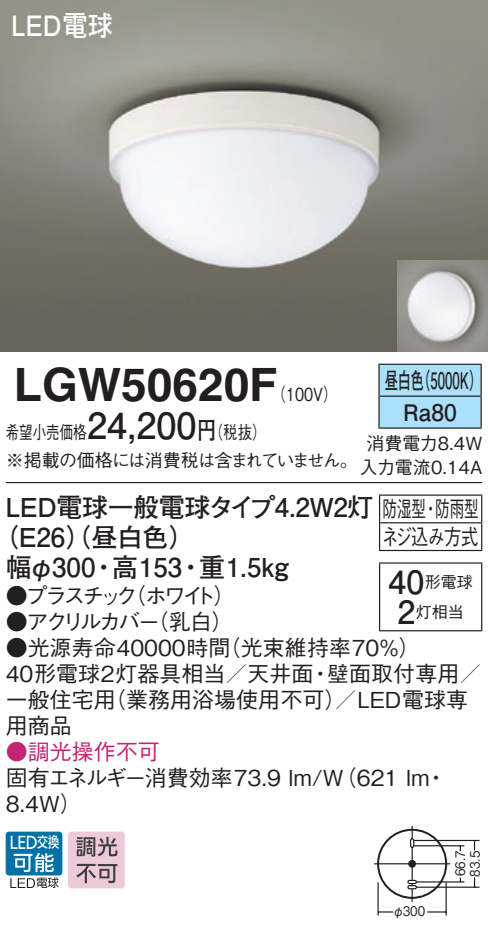
<style>
.page{position:relative;width:488px;height:934px;background:#fff}
.page>*{position:absolute;margin:0;border:0;box-sizing:border-box;transform-origin:0 0}
.t1{font:700 46px "Helvetica LT Std";color:#231f20}
.t2{font:700 36px "Futo Go B101 Pro";color:#231f20}
.t3{font:700 32px "Futo Go B101 Pro";color:#231f20}
.t4{font:700 28px "Futo Go B101 Pro";color:#fff;scale:.9 1}
.t5{font:700 26px "Futo Go B101 Pro";letter-spacing:-.015em;color:#231f20}
.t6{font:700 22.8px/32px "Futo Go B101 Pro";color:#231f20;scale:.58 1}
.t7{font:500 22px/26px "Gothic BBB Pro";color:#231f20}
.t8{font:500 22px/27.6px "Gothic BBB Pro";color:#231f20;scale:.66 1}
.t9{font:500 22px "Gothic BBB Pro";letter-spacing:-.14em;color:#231f20}
.t10{font:500 22px "Gothic BBB Pro";color:#c42573}
.t11{font:500 18px/28px "Gothic BBB Pro";letter-spacing:-.04em;color:#231f20;scale:.75 1}
.t12{font:500 18px/24px "Gothic BBB Pro";color:#231f20;text-align:center}
.t13{font:500 18px "Gothic BBB Pro";color:#231f20;scale:.8 1}
.t14{font:500 16px "Gothic BBB Pro";color:#231f20}
.t15{font:500 13.2px/14.8px "Gothic BBB Pro";color:#231f20;scale:.9 1}
.s1{font-family:"Futo Go B101 Pro";font-weight:700;font-size:24px}
</style>
<div class="page">
<div style="left:377px;top:828px;width:70px;height:70px;border:2px solid #231f20;border-radius:50%"></div>
<hr style="left:445px;top:882px;width:1px;height:33px;background:#231f20">
<hr style="left:377px;top:882px;width:1px;height:33px;background:#231f20">
<svg style="left:378px;top:911px;width:15px;height:1px"></svg>
<svg style="left:427px;top:911px;width:18px;height:1px"></svg>
<div style="left:407px;top:879px;width:10px;height:4px;border:1px solid #231f20;border-radius:2px"></div>
<div style="left:407px;top:884px;width:10px;height:5px;border:1px solid #231f20;border-radius:2px"></div>
<hr style="left:374px;top:862px;width:76px;height:2px;background:#231f20">
<svg style="left:408px;top:859px;width:8px;height:8px"></svg>
<hr style="left:413px;top:839px;width:66px;height:2px;background:#231f20">
<hr style="left:413px;top:844px;width:51px;height:2px;background:#231f20">
<hr style="left:416px;top:886px;width:63px;height:1px;background:#231f20">
<hr style="left:416px;top:881px;width:48px;height:1px;background:#231f20">
<svg style="left:473px;top:877px;width:2px;height:10px"></svg>
<svg style="left:473px;top:841px;width:2px;height:9px"></svg>
<hr style="left:411px;top:847px;width:1px;height:33px;background:#231f20">
<svg style="left:411px;top:883px;width:1px;height:18px"></svg>
<svg style="left:410px;top:826px;width:4px;height:21px"></svg>
<img style="left:0;top:0;width:488px;height:351px">
<img style="left:397px;top:261px;width:91px;height:90px">
<div style="left:6px;top:831px;width:56px;height:44px;background:#0071a5;border-radius:3px"></div>
<svg style="left:10px;top:835px;width:49px;height:52px"></svg>
<svg style="left:68px;top:831px;width:57px;height:57px;background:#c9afbb"></svg>
<hr style="left:6px;top:482px;width:476px;height:1px;background:#231f20">
<div style="left:379px;top:365px;width:101px;height:62px;background:#aae0f9"></div>
<hr style="left:378px;top:363px;width:103px;height:2px;background:#231f20">
<hr style="left:378px;top:365px;width:1px;height:30px;background:#231f20">
<hr style="left:480px;top:365px;width:1px;height:30px;background:#231f20">
<hr style="left:378px;top:395px;width:103px;height:2px;background:#231f20">
<hr style="left:378px;top:396px;width:1px;height:31px;background:#231f20">
<hr style="left:480px;top:396px;width:1px;height:31px;background:#231f20">
<hr style="left:378px;top:427px;width:103px;height:1px;background:#231f20">
<svg style="left:379px;top:495px;width:1px;height:54px"></svg>
<hr style="left:379px;top:494px;width:103px;height:1px;background:#231f20">
<svg style="left:481px;top:495px;width:1px;height:54px"></svg>
<hr style="left:380px;top:522px;width:101px;height:1px;background:#231f20">
<hr style="left:379px;top:549px;width:103px;height:2px;background:#231f20">
<hr style="left:379px;top:563px;width:1px;height:67px;background:#231f20">
<hr style="left:379px;top:562px;width:103px;height:1px;background:#231f20">
<hr style="left:481px;top:563px;width:1px;height:67px;background:#231f20">
<hr style="left:379px;top:630px;width:103px;height:1px;background:#231f20">
<p class="t4" style="left:11px;top:3px;width:114px">LED電球</p>
<h1 class="t1" style="left:14px;top:357px;width:265px">LGW50620F</h1>
<p class="t13" style="left:197px;top:417px;width:88px">（<span class="s1">円</span>税抜(</p>
<p class="t6" style="left:417px;top:361px;width:115px">（5000 (K</p>
<p class="t6" style="left:403px;top:361px;width:94px;text-indent:-19px">昼白色<br>Ra80</p>
<p class="t13" style="left:271px;top:380px;width:84px">（100 (V</p>
<h2 class="t2" style="left:87px;top:396px;width:111px">24,200</h2>
<p class="t11" style="left:6px;top:416px;width:471px">希望小売価格<br>※掲載の価格には消費税は含まれていません。</p>
<p class="t5" style="left:6px;top:486px;width:369px">LED電球一般電球タイプ4.2W 灯2</p>
<p class="t5" style="left:-8px;top:516px;width:205px">（E26（）昼白色(</p>
<p class="t5" style="left:199px;top:546px;width:91px">重1.5kg</p>
<p class="t12" style="left:359px;top:429px;width:124px">消費電力8.4W入力電流0.14A</p>
<p class="t8" style="left:381px;top:492px;width:148px">防湿型・防雨型ネジ込み方式</p>
<p class="t14" style="left:424px;top:569px;width:49px">形電球</p>
<p class="t5" style="left:6px;top:546px;width:91px">幅φ300</p>
<p class="t5" style="left:112px;top:546px;width:72px">高153</p>
<p class="t5" style="left:91px;top:546px;width:27px">・</p>
<p class="t5" style="left:178px;top:546px;width:27px">・</p>
<h3 class="t3" style="left:388px;top:556px;width:37px">40</h3>
<p class="t14" style="left:415px;top:599px;width:49px">灯相当</p>
<p class="t7" style="left:124px;top:580px;width:113px">（ホワイト(</p>
<p class="t7" style="left:6px;top:580px;width:133px">●プラスチック</p>
<h3 class="t3" style="left:397px;top:586px;width:19px">2</h3>
<p class="t7" style="left:147px;top:606px;width:88px">（乳白(</p>
<p class="t9" style="left:6px;top:604px;width:156px">●アクリルカバー</p>
<p class="t7" style="left:219px;top:632px;width:203px">（光束維持率70％(</p>
<p class="t7" style="left:6px;top:632px;width:226px">●光源寿命40000時間</p>
<p class="t7" style="left:327px;top:658px;width:155px">壁面取付専用／</p>
<p class="t7" style="left:104px;top:658px;width:365px;text-indent:-98px">40形電球2灯器具相当／天井面<br>（業務用浴場使用不可／） LED電球専</p>
<p class="t7" style="left:309px;top:658px;width:23px">・</p>
<p class="t7" style="left:6px;top:684px;width:111px">一般住宅用用商品</p>
<p class="t10" style="left:6px;top:734px;width:155px">●調光操作不可</p>
<p class="t7" style="left:6px;top:762px;width:425px">固有エネルギー消費効率73.9 lm （W/ 621 lm<br>8.4W(</p>
<p class="t7" style="left:425px;top:762px;width:23px">・</p>
<p class="t15" style="left:392px;top:901px;width:38px">φ300</p>
<p class="t15" style="left:451px;top:876px;width:30px;rotate:-90deg">66.7<br>83.5</p>
</div>
